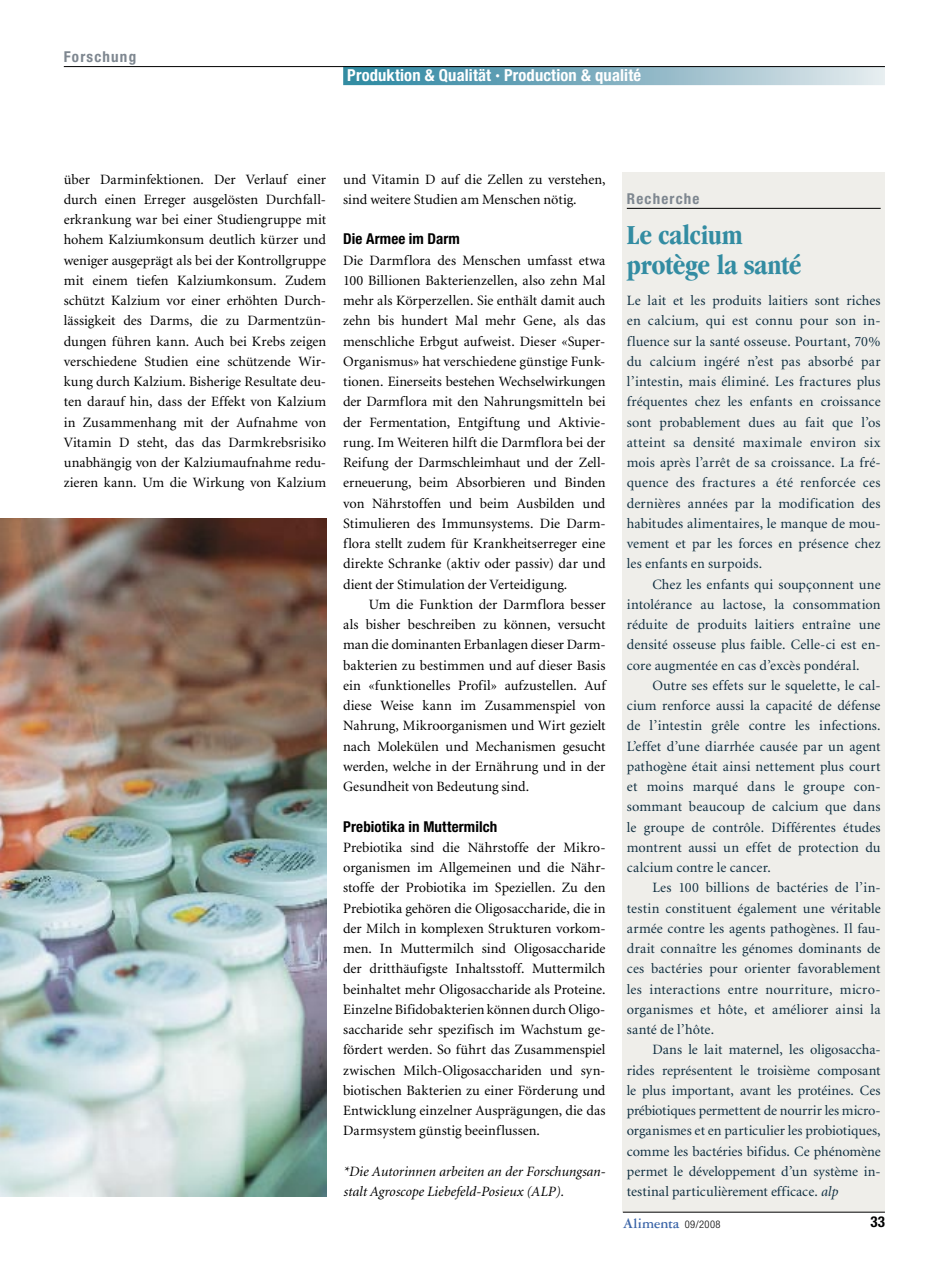
<style>
.page{position:relative;width:936px;height:1263px;background:#fff}
.page>*{position:absolute;margin:0;border:0;box-sizing:border-box;transform-origin:0 0}
.resume_titel{font:700 condensed 28.5px/30px "Garamond";letter-spacing:-.01em;color:#338ca2}
.rubrik_produktion{font:700 condensed 16.5px "Helvetica Neue";letter-spacing:.01em;color:#fff}
.artikel_ut_dt{font:700 condensed 15px "Helvetica Neue";letter-spacing:.005em;color:#000}
.t1{font:700 15px "Garamond Three";letter-spacing:-.005em;color:#3a64a7}
.resume_spitz{font:700 condensed 15px "Helvetica Neue";letter-spacing:.08em;color:#7e8790}
.spitz_produktion{font:700 condensed 15px "Helvetica Neue";letter-spacing:.08em;color:#7e8790}
.artikel_fliess_dt{font:14.25px/20.2px "Minion";color:#000;text-align:justify}
.resume_fliess_fr{font:14.25px/20.2px "Minion";letter-spacing:.01em;color:#102f41;text-align:justify}
.artikel_fliess_dt-2{font:italic 14.25px/20.2px "Minion";color:#000}
.s1{font-size:9px}
.s2{font-style:italic}
.s3{font-family:"Helvetica Neue";font-weight:300;font-stretch:condensed;font-size:10.5px;color:#000}
</style>
<div class="page">
<div style="left:343px;top:66px;width:541px;height:19px;background:linear-gradient(to right,#28829d,#e3e7eb)"></div>
<img style="left:0;top:519px;width:326px;height:677px">
<div style="left:622px;top:172px;width:262px;height:1040px;background:#efeeea"></div>
<hr style="left:626px;top:208px;width:254px;height:1px;background:#000">
<hr style="left:622px;top:1212px;width:262px;height:1px;background:#000">
<hr style="left:64px;top:66px;width:820px;height:1px;background:#000">
<p class="spitz_produktion" style="left:64px;top:48px;width:74px">Forschung</p>
<p class="rubrik_produktion" style="left:347px;top:65px;width:295px">Produktion &amp; Qualität <span class="s1">•</span> Production &amp; qualité</p>
<p class="artikel_fliess_dt" style="left:64px;top:169px;width:264px">über Darminfektionen. Der Verlauf einer durch einen Erreger ausgelösten Durchfall&shy;erkrankung war bei einer Studiengruppe mit hohem Kalziumkonsum deutlich kürzer und weniger ausgeprägt als bei der Kontrollgruppe mit einem tiefen Kalziumkonsum. Zudem schützt Kalzium vor einer erhöhten Durch&shy;lässigkeit des Darms, die zu Darmentzün&shy;dungen führen kann. Auch bei Krebs zeigen verschiedene Studien eine schützende Wir&shy;kung durch Kalzium. Bisherige Resultate deu&shy;ten darauf hin, dass der Effekt von Kalzium in Zusammenhang mit der Aufnahme von Vitamin D steht, das das Darmkrebsrisiko unabhängig von der Kalziumaufnahme redu&shy;zieren kann. Um die Wirkung von Kalzium</p>
<p class="artikel_fliess_dt" style="left:343px;top:169px;width:264px">und Vitamin D auf die Zellen zu verstehen, sind weitere Studien am Menschen nötig.</p>
<p class="artikel_ut_dt" style="left:343px;top:230px;width:118px">Die Armee im Darm</p>
<p class="artikel_fliess_dt" style="left:343px;top:250px;width:264px">Die Darmflora des Menschen umfasst etwa 100 Billionen Bakterienzellen, also zehn Mal mehr als Körperzellen. Sie enthält damit auch zehn bis hundert Mal mehr Gene, als das menschliche Erbgut aufweist. Dieser «Super-Organismus» hat verschiedene günstige Funk&shy;tionen. Einerseits bestehen Wechselwirkungen der Darmflora mit den Nahrungsmitteln bei der Fermentation, Entgiftung und Aktivie&shy;rung. Im Weiteren hilft die Darmflora bei der Reifung der Darmschleimhaut und der Zell&shy;erneuerung, beim Absorbieren und Binden von Nährstoffen und beim Ausbilden und Stimulieren des Immunsystems. Die Darm&shy;flora stellt zudem für Krankheitserreger eine direkte Schranke (aktiv oder passiv) dar und dient der Stimulation der Verteidigung.</p>
<p class="artikel_fliess_dt" style="left:343px;top:595px;width:264px;text-indent:26px">Um die Funktion der Darmflora besser als bisher beschreiben zu können, versucht man die dominanten Erbanlagen dieser Darm&shy;bakterien zu bestimmen und auf dieser Basis ein «funktionelles Profil» aufzustellen. Auf diese Weise kann im Zusammenspiel von Nahrung, Mikroorganismen und Wirt gezielt nach Molekülen und Mechanismen gesucht werden, welche in der Ernährung und in der Gesundheit von Bedeutung sind.</p>
<p class="artikel_ut_dt" style="left:343px;top:817px;width:155px">Prebiotika in Muttermilch</p>
<p class="artikel_fliess_dt" style="left:343px;top:838px;width:264px">Prebiotika sind die Nährstoffe der Mikro&shy;organismen im Allgemeinen und die Nähr&shy;stoffe der Probiotika im Speziellen. Zu den Prebiotika gehören die Oligosaccharide, die in der Milch in komplexen Strukturen vorkom&shy;men. In Muttermilch sind Oligosaccharide der dritthäufigste Inhaltsstoff. Muttermilch beinhaltet mehr Oligosaccharide als Proteine.<br>Einzelne Bifidobakterien können durch Oligo&shy;saccharide sehr spezifisch im Wachstum ge&shy;fördert werden. So führt das Zusammenspiel zwischen Milch-Oligosacchariden und syn&shy;biotischen Bakterien zu einer Förderung und Entwicklung einzelner Ausprägungen, die das Darmsystem günstig beeinflussen.</p>
<p class="artikel_fliess_dt-2" style="left:343px;top:1162px;width:264px">*Die Autorinnen arbeiten an der Forschungsan&shy;stalt Agroscope Liebefeld-Posieux (ALP).</p>
<p class="resume_spitz" style="left:626px;top:189px;width:74px">Recherche</p>
<p class="resume_titel" style="left:626px;top:220px;width:176px">Le calcium protège la santé</p>
<p class="resume_fliess_fr" style="left:626px;top:291px;width:255px">Le lait et les produits laitiers sont riches en calcium, qui est connu pour son in&shy;fluence sur la santé osseuse. Pourtant, 70% du calcium ingéré n’est pas absorbé par l’intestin, mais éliminé. Les fractures plus fréquentes chez les enfants en croissance sont probablement dues au fait que l’os atteint sa densité maximale environ six mois après l’arrêt de sa croissance. La fré&shy;quence des fractures a été renforcée ces dernières années par la modification des habitudes alimentaires, le manque de mou&shy;vement et par les forces en présence chez les enfants en surpoids.</p>
<p class="resume_fliess_fr" style="left:626px;top:574px;width:255px;text-indent:26px">Chez les enfants qui soupçonnent une intolérance au lactose, la consommation réduite de produits laitiers entraîne une densité osseuse plus faible. Celle-ci est en&shy;core augmentée en cas d’excès pondéral.</p>
<p class="resume_fliess_fr" style="left:626px;top:676px;width:255px;text-indent:26px">Outre ses effets sur le squelette, le cal&shy;cium renforce aussi la capacité de défense de l’intestin grêle contre les infections.<br>L’effet d’une diarrhée causée par un agent pathogène était ainsi nettement plus court et moins marqué dans le groupe con&shy;sommant beaucoup de calcium que dans le groupe de contrôle. Différentes études montrent aussi un effet de protection du calcium contre le cancer.</p>
<p class="resume_fliess_fr" style="left:626px;top:878px;width:255px;text-indent:26px">Les 100 billions de bactéries de l’in&shy;testin constituent également une véritable armée contre les agents pathogènes. Il fau&shy;drait connaître les génomes dominants de ces bactéries pour orienter favorablement les interactions entre nourriture, micro&shy;organismes et hôte, et améliorer ainsi la santé de l’hôte.</p>
<p class="resume_fliess_fr" style="left:626px;top:1040px;width:255px;text-indent:26px">Dans le lait maternel, les oligosaccha&shy;rides représentent le troisième composant le plus important, avant les protéines. Ces prébiotiques permettent de nourrir les micro&shy;organismes et en particulier les probiotiques, comme les bactéries bifidus. Ce phénomène permet le développement d’un système in&shy;testinal particulièrement efficace. <span class="s2">alp</span></p>
<p class="t1" style="left:622px;top:1215px;width:99px">Alimenta <span class="s3">09/2008</span></p>
<p class="artikel_ut_dt" style="left:870px;top:1213px;width:16px">33</p>
</div>
